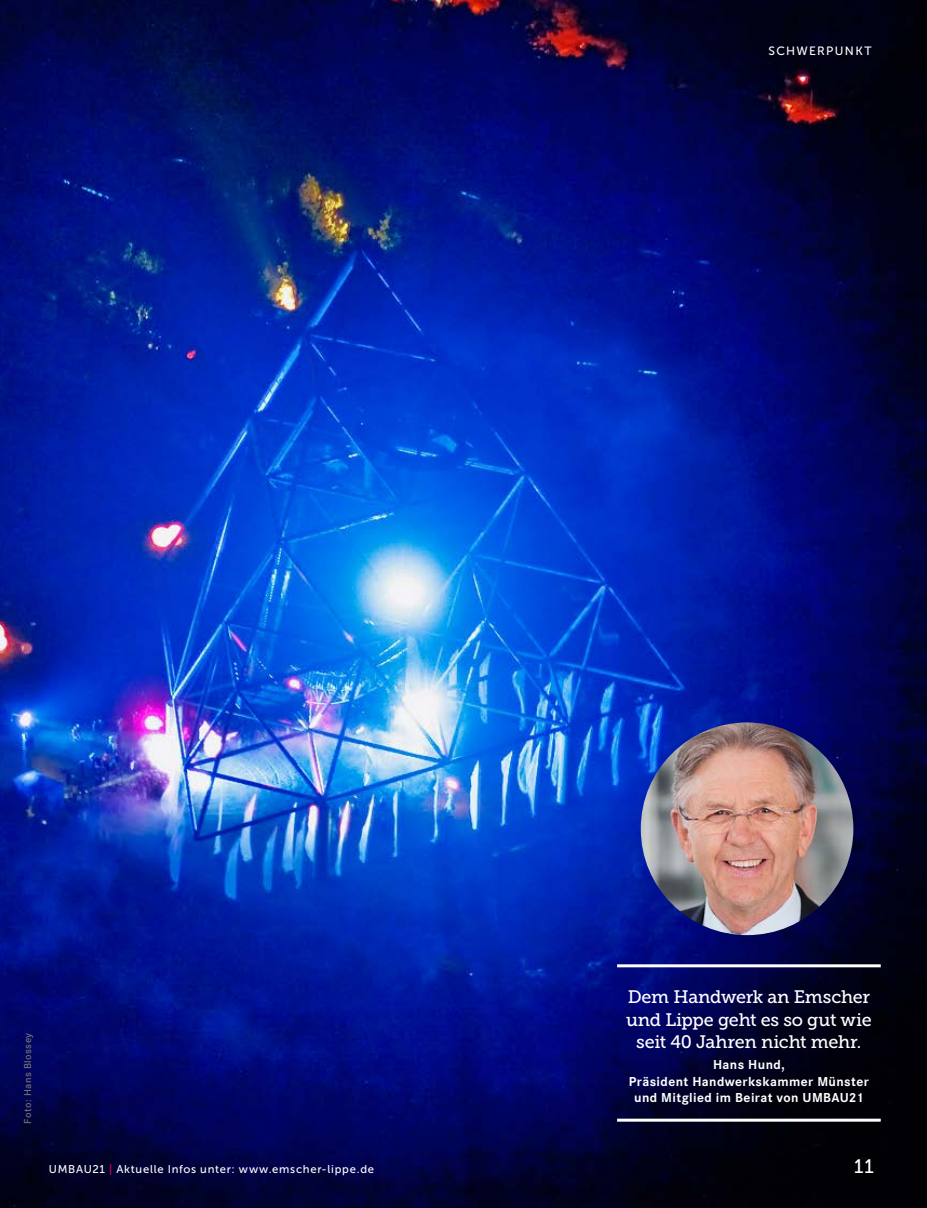
<style>
.page{position:relative;width:927px;height:1208px;background:#fff}
.page>*{position:absolute;margin:0;border:0;box-sizing:border-box;transform-origin:0 0}
.t1{font:19.5px "Museo Slab 500";color:#fff}
.t2{font:18px/22.5px "Museo Slab 500";letter-spacing:-.015em;color:#fff;text-align:center}
.t3{font:700 13.5px/16.5px "Corporate S";letter-spacing:.03em;color:#fff;text-align:center}
.t4{font:12px "Museo Sans 500";letter-spacing:.11em;color:#fff}
.t5{font:11.25px "Museo Sans 500";letter-spacing:.065em;color:#fff}
.t6{font:600 10.5px "Corporate S";letter-spacing:.04em;color:#706f6f}
.s1{color:#e50051}
</style>
<div class="page">
<img style="left:0;top:0;width:927px;height:1208px">
<img style="left:641px;top:722px;width:212px;height:213px;border-radius:106px">
<hr style="left:617px;top:1118px;width:264px;height:3px;background:#fff">
<hr style="left:617px;top:964px;width:264px;height:3px;background:#fff">
<p class="t4" style="left:768px;top:45px;width:105px">SCHWERPUNKT</p>
<p class="t6" style="left:22px;top:1123px;width:92px;rotate:-90deg">Foto: Hans Blossey</p>
<h2 class="t2" style="left:626px;top:986px;width:247px">Dem Handwerk an Emscher und Lippe geht es so gut wie seit 40 Jahren nicht mehr.</h2>
<p class="t3" style="left:629px;top:1056px;width:242px">Hans Hund,<br>Präsident Handwerkskammer Münster und Mitglied im Beirat von UMBAU21</p>
<p class="t5" style="left:49px;top:1162px;width:327px">UMBAU21 <span class="s1">|</span> Aktuelle Infos unter: www.emscher-lippe.de</p>
<h1 class="t1" style="left:854px;top:1155px;width:21px">11</h1>
</div>
